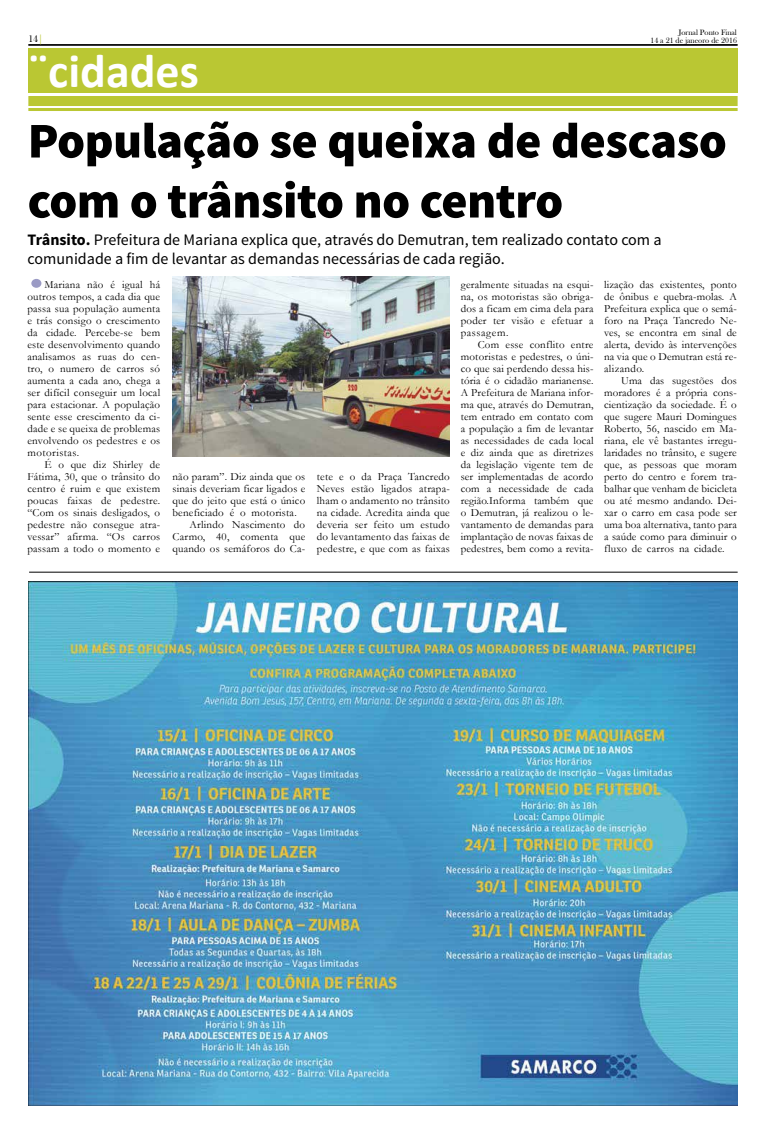
<style>
.page{position:relative;width:766px;height:1134px;background:#fff}
.page>*{position:absolute;margin:0;border:0;box-sizing:border-box;transform-origin:0 0}
.t1{font:900 50px/60px "Source Sans Pro";letter-spacing:-.01em;color:#000}
.t2{font:700 48px "Calibri";color:#fff}
.t3{font:16px/19.2px "Source Sans Pro";color:#000}
.t4{font:11px/12px "Garamond";letter-spacing:.02em;color:#000;text-align:justify}
.t5{font:10px "Bask Old Face";color:#000}
.t6{font:8px "Bask Old Face";color:#000}
.s1{color:#bac733}
.s2{font-weight:700}
</style>
<div class="page">
<hr style="left:28px;top:44px;width:709px;height:1px;background:#000">
<hr style="left:28px;top:45px;width:709px;height:1px;background:#000">
<div style="left:28px;top:48px;width:709px;height:45px;background:#bac733"></div>
<div style="left:28px;top:96px;width:709px;height:10px;background:#bac733"></div>
<hr style="left:28px;top:108px;width:709px;height:3px;background:#bac733">
<hr style="left:29px;top:572px;width:708px;height:1px;background:#000">
<div style="left:31px;top:279px;width:10px;height:9px;background:#9b9bc5;border-radius:50%"></div>
<img style="left:172px;top:276px;width:277px;height:180px">
<img style="left:28px;top:581px;width:709px;height:525px">
<p class="t6" style="left:678px;top:28px;width:60px">Jornal Ponto Final</p>
<p class="t5" style="left:28px;top:33px;width:16px">14<span class="s1">|</span></p>
<p class="t6" style="left:650px;top:36px;width:88px">14 a 21 de janeoro de 2016</p>
<h2 class="t2" style="left:28px;top:40px;width:172px">¨cidades</h2>
<h1 class="t1" style="left:28px;top:113px;width:700px">População se queixa de descaso com o trânsito no centro</h1>
<h3 class="t3" style="left:28px;top:230px;width:635px"><span class="s2">Trânsito.</span> Prefeitura de Mariana explica que, através do Demutran, tem realizado contato com a comunidade a fim de levantar as demandas necessárias de cada região.</h3>
<p class="t4" style="left:27px;top:278px;width:134px;text-indent:17px">Mariana não é igual há outros tempos, a cada dia que passa sua população aumenta e trás consigo o crescimento da cidade. Percebe-se bem este desenvolvimento quando analisamos as ruas do cen&shy;tro, o numero de carros só aumenta a cada ano, chega a ser difícil conseguir um local para estacionar. A população sente esse crescimento da ci&shy;dade e se queixa de problemas envolvendo os pedestres e os motoristas.</p>
<p class="t4" style="left:27px;top:458px;width:134px;text-indent:17px">É o que diz Shirley de Fátima, 30, que o trânsito do centro é ruim e que existem poucas faixas de pedestre. “Com os sinais desligados, o pedestre não consegue atra&shy;vessar” afirma. “Os carros passam a todo o momento e</p>
<p class="t4" style="left:460px;top:278px;width:134px">geralmente situadas na esqui&shy;na, os motoristas são obriga&shy;dos a ficam em cima dela para poder ter visão e efetuar a passagem.</p>
<p class="t4" style="left:460px;top:338px;width:134px;text-indent:17px">Com esse conflito entre motoristas e pedestres, o úni&shy;co que sai perdendo dessa his&shy;tória é o cidadão marianense.<br>A Prefeitura de Mariana infor&shy;ma que, através do Demutran, tem entrado em contato com a população a fim de levantar as necessidades de cada local e diz ainda que as diretrizes da legislação vigente tem de ser implementadas de acordo com a necessidade de cada região.Informa também que o Demutran, já realizou o le&shy;vantamento de demandas para implantação de novas faixas de pedestres, bem como a revita-</p>
<p class="t4" style="left:604px;top:278px;width:134px">lização das existentes, ponto de ônibus e quebra-molas. A Prefeitura explica que o semá&shy;foro na Praça Tancredo Ne&shy;ves, se encontra em sinal de alerta, devido às intervenções na via que o Demutran está re&shy;alizando.</p>
<p class="t4" style="left:604px;top:374px;width:134px;text-indent:17px">Uma das sugestões dos moradores é a própria cons&shy;cientização da sociedade. É o que sugere Mauri Domingues Roberto, 56, nascido em Ma&shy;riana, ele vê bastantes irregu&shy;laridades no trânsito, e sugere que, as pessoas que moram perto do centro e forem tra&shy;balhar que venham de bicicleta ou até mesmo andando. Dei&shy;xar o carro em casa pode ser uma boa alternativa, tanto para a saúde como para diminuir o fluxo de carros na cidade.</p>
<p class="t4" style="left:172px;top:470px;width:134px">não param”. Diz ainda que os</p>
<p class="t4" style="left:172px;top:482px;width:134px">sinais deveriam ficar ligados e</p>
<p class="t4" style="left:172px;top:494px;width:134px">que do jeito que está o único</p>
<p class="t4" style="left:172px;top:506px;width:126px">beneficiado é o motorista.</p>
<p class="t4" style="left:189px;top:518px;width:117px">Arlindo Nascimento do</p>
<p class="t4" style="left:172px;top:530px;width:134px">Carmo, 40, comenta que</p>
<p class="t4" style="left:172px;top:542px;width:134px">quando os semáforos do Ca-</p>
<p class="t4" style="left:317px;top:470px;width:134px">tete e o da Praça Tancredo Neves estão ligados atrapa&shy;lham o andamento no trânsito na cidade. Acredita ainda que deveria ser feito um estudo do levantamento das faixas de pedestre, e que com as faixas</p>
</div>
